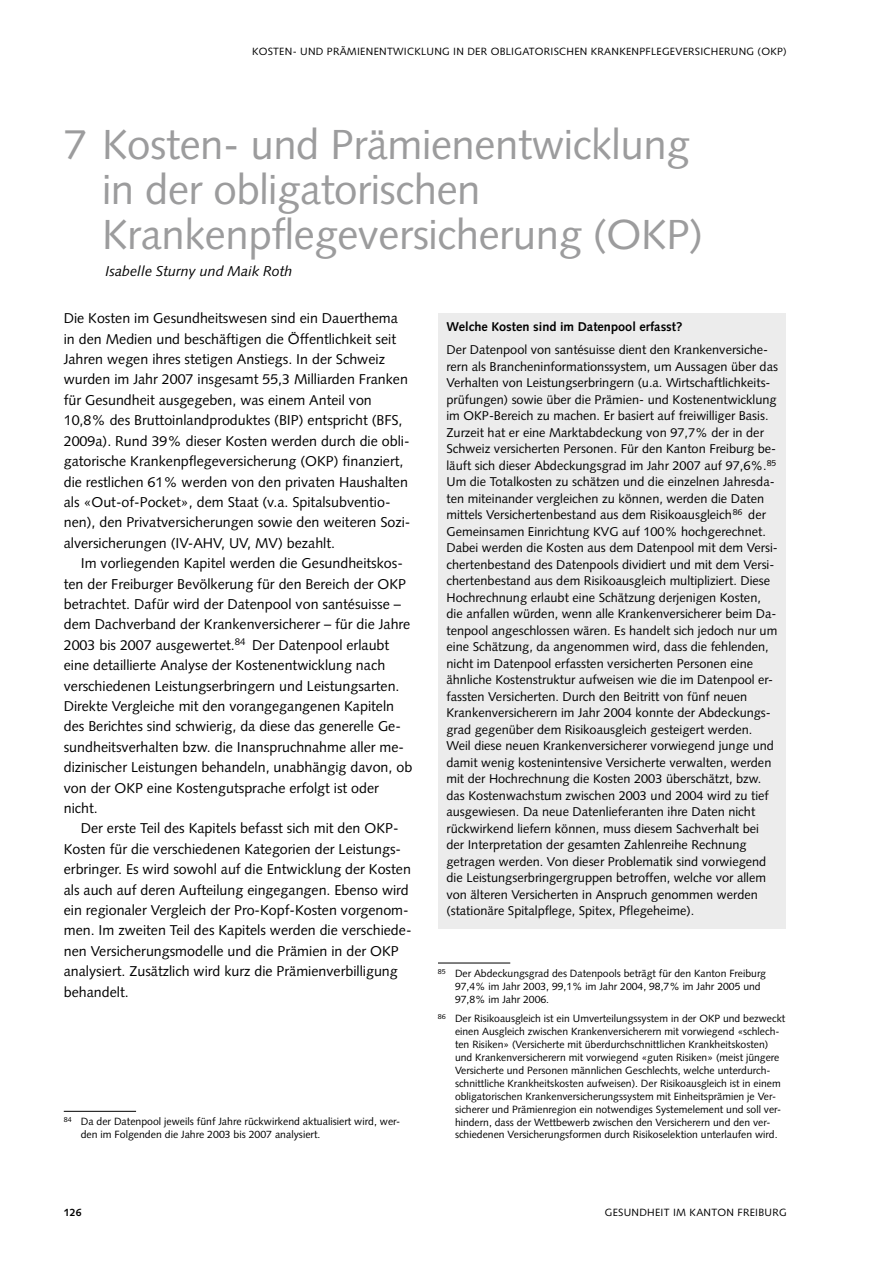
<style>
.page{position:relative;width:893px;height:1263px;background:#fff}
.page>*{position:absolute;margin:0;border:0;box-sizing:border-box;transform-origin:0 0}
.t1{font:42px/45px "Syntax LT Std";letter-spacing:-.01em;color:#9c9c9d}
.t2{font:14.25px/20.4px "Syntax LT Std";color:#000}
.t3{font:italic 14.25px "Syntax LT Std";color:#000}
.t4{font:12.75px/16.5px "Syntax LT Std";color:#000}
.t5{font:700 12.75px "Syntax LT Std";color:#000}
.t6{font:10.5px/12.9px "Syntax LT Std";color:#000}
.t7{font:10.5px "Syntax LT Std";letter-spacing:.025em;color:#000}
.t8{font:700 10.5px "Syntax LT Std";color:#000}
</style>
<div class="page">
<div style="left:438px;top:313px;width:348px;height:615px;background:#ececec"></div>
<hr style="left:64px;top:1111px;width:72px;height:1px;background:#000">
<hr style="left:438px;top:963px;width:72px;height:1px;background:#000">
<p class="t7" style="left:252px;top:45px;width:536px">Kosten- und Prämienentwicklung in der obligatorischen Krankenpfleg eversicherung (OKP)</p>
<h1 class="t1" style="left:102px;top:122px;width:603px;text-indent:-38px">7 Kosten- und Prämienentwicklung in der obligatorischen<br>Krankenpflegeversicherung (OKP)</h1>
<p class="t3" style="left:106px;top:263px;width:188px">Isabelle Sturny und Maik Roth</p>
<p class="t2" style="left:64px;top:308px;width:348px">Die Kosten im Gesundheitswesen sind ein Dauerthema in den Medien und beschäftigen die Öffentlichkeit seit Jahren wegen ihres stetigen Anstiegs. I n der Schweiz wurden im Jahr 2007 insgesamt 55,3 Milliarden Franken für Gesundheit ausgegeben, was einem Anteil von 10,8% des Bruttoinlandproduktes (BI P) entspricht (BFS, 2009a). Rund 39% dieser Kosten werden durch die obli&shy;gatorische Krankenpflegeversicherung (OKP) finanziert, die restlichen 61% werden von den privaten Haushalten als «Out-of-Pocket», dem Staat (v.a. Spitalsubventio&shy;nen), den Privatversicherungen sowie den weiteren Sozi&shy;alversicherungen (IV-AHV</p>
<p class="t5" style="left:446px;top:320px;width:238px">Welche Kosten sind im Datenpool erfasst?</p>
<p class="t4" style="left:446px;top:342px;width:333px">Der Datenpool von santésuisse dient den Krankenversiche&shy;rern als Brancheninformationssystem, um Aussagen über das Verhalten von Leistungserbringern (u.a. Wirtschaftlichkeits&shy;prüfungen) sowie über die Prämien- und Kostenentwicklung im OKP-Bereich zu machen. Er basiert auf freiwilliger Basis.<br>Zurzeit hat er eine Marktabdeckung von 97,7% der in der Schweiz versicherten Personen. Für den Kanton Freiburg be&shy;läuft sich dieser Abdeckungsgrad im Jahr 2007 auf 97,6%.<sup>85<br></sup>U m die Totalkosten zu schätzen und die einzelnen Jahresda&shy;ten miteinander vergleichen zu können, werden die Daten mittels Versichertenbestand aus dem Risikoausgleich<sup>86</sup> der Gemeinsamen Einrichtung KVG auf 100% hochgerechnet.<br>Dabei werden die Kosten aus dem Datenpool mit dem Versi&shy;chertenbestand des Datenpools dividiert und mit dem Versi&shy;chertenbestand aus dem Risikoausgleich multipliziert. Diese Hochrechnung erlaubt eine Schätzung derjenigen Kosten, die anfallen würden, wenn alle Krankenversicherer beim Da&shy;tenpool angeschlossen wären. Es handelt sich jedoch nur um eine Schätzung, da angenommen wird, dass die fehlenden, nicht im Datenpool erfassten versicherten Personen eine ähnliche Kostenstruktur aufweisen wie die im Datenpool er&shy;fassten Versicherten. Durch den Beitritt von fünf neuen Krankenversicherern im Jahr 2004 konnte der Abdeckungs&shy;grad gegenüber dem Risikoausgleich gesteigert werden.<br>Weil diese neuen Krankenversicherer vorwiegend junge und damit wenig kostenintensive Versicherte verwalten, werden mit der H ochrechnung die Kosten 2003 überschätzt, bzw. das Kostenwachstum zwischen 2003 und 2004 wird zu tief ausgewiesen. Da neue Datenlieferanten ihre Daten nicht rückwirkend liefern können, muss diesem Sachverhalt bei der I nterpretation der gesamten Zahlenreihe Rechnung getragen werden. Von dieser Problematik sind vorwiegend die Leistungserbringergruppen betroffen, welche vor allem von älteren Versicherten in Anspruch genommen werden (stationäre Spitalpflege, Spitex, Pflegeheime).</p>
<p class="t2" style="left:221px;top:533px;width:116px">, UV, MV) bezahlt.</p>
<p class="t2" style="left:81px;top:553px;width:324px">I m vorliegenden Kapitel werden die Gesundheitskos-</p>
<p class="t2" style="left:64px;top:573px;width:344px">ten der Freiburger Bevölkerung für den Bereich der OKP</p>
<p class="t2" style="left:64px;top:594px;width:339px">betrachtet. Dafür wird der Datenpool von santésuisse –</p>
<p class="t2" style="left:64px;top:614px;width:348px">dem Dachverband der Krankenversicherer – für die Jahre</p>
<p class="t2" style="left:64px;top:635px;width:327px">2003 bis 2007 ausgewertet.<sup>84</sup> Der Datenpool erlaubt</p>
<p class="t2" style="left:64px;top:655px;width:323px">eine detaillierte Analyse der Kostenentwicklung nach</p>
<p class="t2" style="left:64px;top:675px;width:337px">verschiedenen Leistungserbringern und Leistungsarten.</p>
<p class="t2" style="left:64px;top:696px;width:332px">Direkte Vergleiche mit den vorangegangenen Kapiteln</p>
<p class="t2" style="left:64px;top:716px;width:339px">des Berichtes sind schwierig, da diese das generelle Ge-</p>
<p class="t2" style="left:64px;top:737px;width:342px">sundheitsverhalten bzw. die I nanspruchnahme aller me-</p>
<p class="t2" style="left:64px;top:757px;width:350px">dizinischer Leistungen behandeln, unabhängig davon, ob</p>
<p class="t2" style="left:64px;top:777px;width:317px">von der OKP eine Kostengutsprache erfolgt ist oder</p>
<p class="t2" style="left:64px;top:798px;width:36px">nicht.</p>
<p class="t2" style="left:81px;top:818px;width:319px">Der erste Teil des Kapitels befasst sich mit den OKP-</p>
<p class="t2" style="left:64px;top:839px;width:339px">Kosten für die verschiedenen Kategorien der Leistungs-</p>
<p class="t2" style="left:64px;top:859px;width:349px">erbringer. Es wird sowohl auf die Entwicklung der Kosten</p>
<p class="t2" style="left:64px;top:879px;width:346px">als auch auf deren Aufteilung eingegangen. Ebenso wird</p>
<p class="t2" style="left:64px;top:900px;width:346px">ein regionaler Vergleich der Pro-Kopf-Kosten vorgenom-</p>
<p class="t2" style="left:64px;top:920px;width:349px">men. I m zweiten Teil des Kapitels werden die verschiede-</p>
<p class="t2" style="left:64px;top:941px;width:336px">nen Versicherungsmodelle und die Prämien in der OKP</p>
<p class="t2" style="left:64px;top:961px;width:335px">analysiert. Zusätzlich wird kurz die Prämienverbilligung</p>
<p class="t2" style="left:64px;top:981px;width:66px">behandelt.</p>
<p class="t6" style="left:455px;top:967px;width:312px;text-indent:-17px"><sup>85</sup> Der Abdeckungsgrad des Datenpools beträgt für den Kanton Freiburg<br>97,4% im Jahr 2003, 99,1% im Jahr 2004, 98,7% im Jahr 2005 und<br>97,8% im Jahr 2006.</p>
<p class="t6" style="left:455px;top:1012px;width:332px;text-indent:-17px"><sup>86</sup> Der Risikoausgleich ist ein U mverteilungssystem in der OKP und bezweckt einen Ausgleich zwischen Krankenversicherern mit vorwiegend «schlech&shy;ten Risiken» (Versicherte mit überdurchschnittlichen Krankheitskosten) und Krankenversicherern mit vorwiegend «guten Risiken» (meist jüngere Versicherte und Personen männlichen Geschlechts, welche unterdurch&shy;schnittliche Krankheitskosten aufweisen). Der Risikoausgleich ist in einem obligatorischen Krankenversicherungssystem mit Einheitsprämien je Ver&shy;sicherer und Prämienregion ein notwendiges Systemelement und soll ver&shy;hindern, dass der Wettbewerb zwischen den Versicherern und den ver&shy;schiedenen Versicherungsformen durch Risikoselektion unterlaufen wird.</p>
<p class="t6" style="left:81px;top:1115px;width:321px;text-indent:-17px"><sup>84</sup> Da der Datenpool jeweils fünf Jahre rückwirkend aktualisiert wird, wer&shy;den im Folgenden die Jahre 2003 bis 2007 analysiert.</p>
<p class="t8" style="left:64px;top:1206px;width:19px">126</p>
<p class="t7" style="left:605px;top:1206px;width:182px">Gesundheit im Kanton Freiburg</p>
</div>
